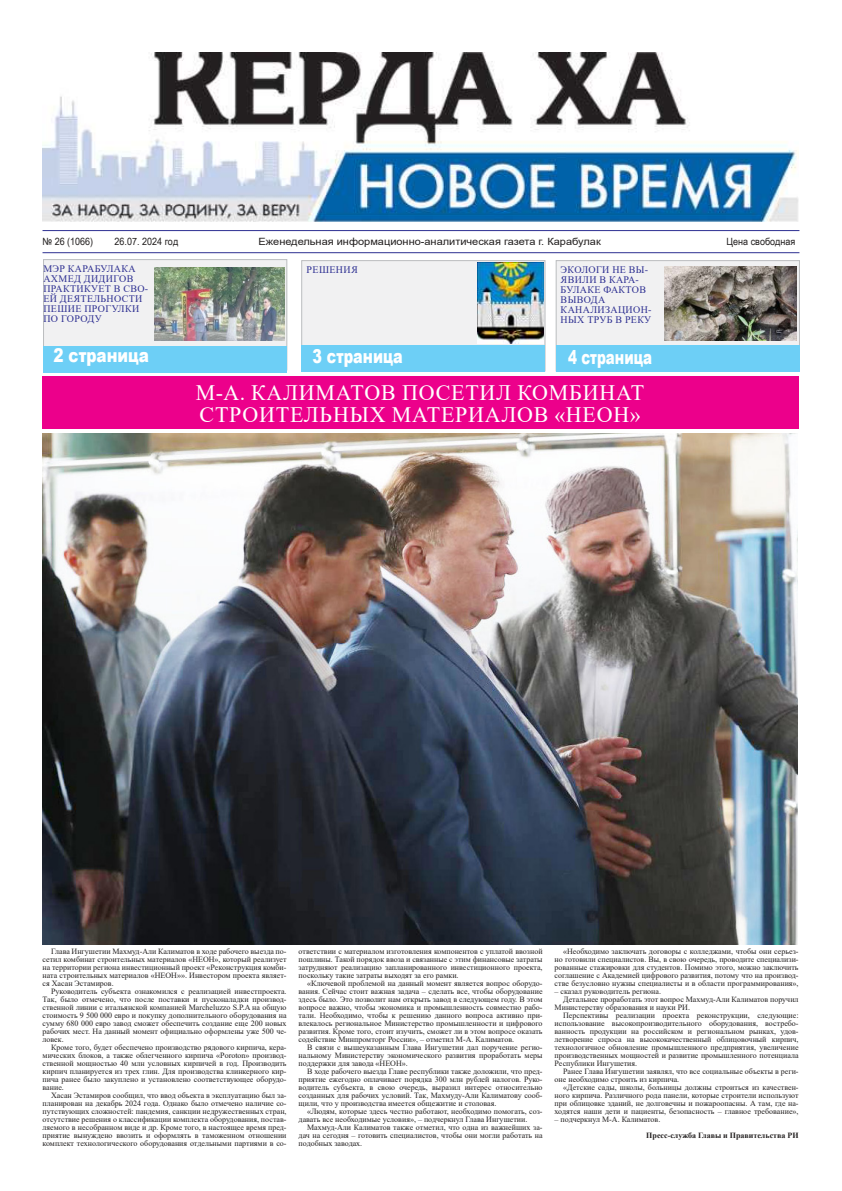
<style>
.page{position:relative;width:842px;height:1191px;background:#fff}
.page>*{position:absolute;margin:0;border:0;box-sizing:border-box;transform-origin:0 0}
.t1{font:22px/22px "Times New Roman";letter-spacing:.035em;color:#fff}
.t2{font:900 19.1px "Arial";color:#fff;scale:.7 1}
.t3{font:900 19.1px "Arial";color:#fff;scale:.75 1}
.t4{font:900 19px "Arial";color:#fff;scale:.8 1}
.t5{font:10px/10px "Times New Roman";letter-spacing:.035em;color:#2e3092}
.t6{font:10px "Arial";color:#221f1f;scale:1.1 1}
.t7{font:10px "Arial Narrow";color:#221f1f;scale:1.1 1}
.t8{font:8px/8px "Times New Roman";color:#221f1f;text-align:justify}
.t9{font:700 8px "Times New Roman";color:#221f1f}
</style>
<div class="page">
<hr style="left:43px;top:230px;width:756px;height:1px;background:#2e3092">
<hr style="left:43px;top:252px;width:756px;height:1px;background:#2e3092">
<div style="left:43px;top:259px;width:244px;height:111px;background:#f1f1f2;border:1px solid #bbbdbf"></div>
<div style="left:44px;top:346px;width:243px;height:26px;background:#6dcff6"></div>
<div style="left:301px;top:260px;width:244px;height:111px;background:#f1f1f2;border:1px solid #bbbdbf"></div>
<div style="left:302px;top:345px;width:243px;height:27px;background:#6dcff6"></div>
<div style="left:556px;top:260px;width:244px;height:111px;background:#f1f1f2;border:1px solid #bbbdbf"></div>
<div style="left:556px;top:345px;width:243px;height:27px;background:#6dcff6"></div>
<img style="left:155px;top:267px;width:129px;height:74px">
<img style="left:42px;top:53px;width:757px;height:168px">
<div style="left:42px;top:376px;width:757px;height:53px;background:#ec008b"></div>
<img style="left:43px;top:433px;width:755px;height:511px">
<img style="left:665px;top:266px;width:132px;height:75px">
<img style="left:478px;top:262px;width:65px;height:82px">
<p class="t7" style="left:43px;top:234px;width:48px">№ 26 (1066)</p>
<p class="t7" style="left:115px;top:234px;width:59px">26.07. 2024 год</p>
<p class="t6" style="left:259px;top:234px;width:313px">Еженедельная информационно-аналитическая газета г. Карабулак</p>
<p class="t7" style="left:727px;top:234px;width:64px">Цена свободная</p>
<p class="t5" style="left:43px;top:263px;width:106px">МЭР КАРАБУЛАКА<br>АХМЕД ДИДИГОВ<br>ПРАКТИКУЕТ В СВО-<br>ЕЙ ДЕЯТЕЛЬНОСТИ<br>ПЕШИЕ ПРОГУЛКИ<br>ПО ГОРОДУ</p>
<h3 class="t4" style="left:53px;top:344px;width:121px">2 страница</h3>
<p class="t5" style="left:307px;top:265px;width:53px">РЕШЕНИЯ</p>
<p class="t5" style="left:561px;top:264px;width:92px">ЭКОЛОГИ НЕ ВЫ-<br>ЯВИЛИ В КАРА-<br>БУЛАКЕ ФАКТОВ<br>ВЫВОДА<br>КАНАЛИЗАЦИОН-<br>НЫХ ТРУБ В РЕКУ</p>
<h2 class="t3" style="left:313px;top:342px;width:122px">3 страница</h2>
<h1 class="t1" style="left:196px;top:380px;width:450px">М-А. КАЛИМАТОВ ПОСЕТИЛ КОМБИНАТ<br>СТРОИТЕЛЬНЫХ МАТЕРИАЛОВ «НЕОН»</h1>
<h2 class="t2" style="left:568px;top:343px;width:121px">4 страница</h2>
<p class="t8" style="left:43px;top:947px;width:245px;text-indent:9px">Глава Ингушетии Махмуд-Али Калиматов в ходе рабочего выезда по&shy;сетил комбинат строительных материалов «НЕОН», который реализует на территории региона инвестиционный проект «Реконструкция комби&shy;ната строительных материалов «НЕОН»». Инвестором проекта являет&shy;ся Хасан Эстамиров.</p>
<p class="t8" style="left:43px;top:987px;width:245px;text-indent:9px">Руководитель субъекта ознакомился с реализацией инвестпроекта.<br>Так, было отмечено, что после поставки и пусконаладки производ&shy;ственной линии с итальянской компанией Мarcheluzzo S.P.A на общую стоимость 9 500 000 евро и покупку дополнительного оборудования на сумму 680 000 евро завод сможет обеспечить создание еще 200 новых рабочих мест. На данный момент официально оформлены уже 500 че&shy;ловек.</p>
<p class="t8" style="left:43px;top:1043px;width:245px;text-indent:9px">Кроме того, будет обеспечено производство рядового кирпича, кера&shy;мических блоков, а также облегченного кирпича «Poroton» производ&shy;ственной мощностью 40 млн условных кирпичей в год. Производить кирпич планируется из трех глин. Для производства клинкерного кир&shy;пича ранее было закуплено и установлено соответствующее оборудо&shy;вание.</p>
<p class="t8" style="left:43px;top:1091px;width:245px;text-indent:9px">Хасан Эстамиров сообщил, что ввод объекта в эксплуатацию был за&shy;планирован на декабрь 2024 года. Однако было отмечено наличие со&shy;путствующих сложностей: пандемия, санкции недружественных стран, отсутствие решения о классификации комплекта оборудования, постав&shy;ляемого в несобранном виде и др. Кроме того, в настоящее время пред&shy;приятие вынуждено ввозить и оформлять в таможенном отношении комплект технологического оборудования отдельными партиями в со-</p>
<p class="t8" style="left:299px;top:947px;width:245px">ответствии с материалом изготовления компонентов с уплатой ввозной пошлины. Такой порядок ввоза и связанные с этим финансовые затраты затрудняют реализацию запланированного инвестиционного проекта, поскольку такие затраты выходят за его рамки.</p>
<p class="t8" style="left:299px;top:979px;width:245px;text-indent:9px">«Ключевой проблемой на данный момент является вопрос оборудо&shy;вания. Сейчас стоит важная задача – сделать все, чтобы оборудование здесь было. Это позволит нам открыть завод в следующем году. В этом вопросе важно, чтобы экономика и промышленность совместно рабо&shy;тали. Необходимо, чтобы к решению данного вопроса активно при&shy;влекалось региональное Министерство промышленности и цифрового развития. Кроме того, стоит изучить, сможет ли в этом вопросе оказать содействие Минпромторг России», – отметил М-А. Калиматов.</p>
<p class="t8" style="left:299px;top:1043px;width:245px;text-indent:9px">В связи с вышеуказанным Глава Ингушетии дал поручение регио&shy;нальному Министерству экономического развития проработать меры поддержки для завода «НЕОН».</p>
<p class="t8" style="left:299px;top:1067px;width:245px;text-indent:9px">В ходе рабочего выезда Главе республики также доложили, что пред&shy;приятие ежегодно оплачивает порядка 300 млн рублей налогов. Руко&shy;водитель субъекта, в свою очередь, выразил интерес относительно созданных для рабочих условий. Так, Махмуду-Али Калиматову сооб&shy;щили, что у производства имеется общежитие и столовая.</p>
<p class="t8" style="left:299px;top:1107px;width:245px;text-indent:9px">«Людям, которые здесь честно работают, необходимо помогать, соз&shy;давать все необходимые условия», – подчеркнул Глава Ингушетии.</p>
<p class="t8" style="left:299px;top:1123px;width:245px;text-indent:9px">Махмуд-Али Калиматов также отметил, что одна из важнейших за&shy;дач на сегодня – готовить специалистов, чтобы они могли работать на подобных заводах.</p>
<p class="t8" style="left:555px;top:947px;width:245px;text-indent:9px">«Необходимо заключать договоры с колледжами, чтобы они серьез&shy;но готовили специалистов. Вы, в свою очередь, проводите специализи&shy;рованные стажировки для студентов. Помимо этого, можно заключить соглашение с Академией цифрового развития, потому что на производ&shy;стве безусловно нужны специалисты и в области программирования»,</p>
<p class="t8" style="left:555px;top:987px;width:108px">– сказал руководитель региона.</p>
<p class="t8" style="left:563px;top:995px;width:237px">Детальнее проработать этот вопрос Махмуд-Али Калиматов поручил</p>
<p class="t8" style="left:555px;top:1003px;width:137px">Министерству образования и науки РИ.</p>
<p class="t8" style="left:563px;top:1011px;width:237px">Перспективы реализации проекта реконструкции, следующие:</p>
<p class="t8" style="left:555px;top:1019px;width:245px">использование высокопроизводительного оборудования, востребо-</p>
<p class="t8" style="left:555px;top:1027px;width:245px">ванность продукции на российском и региональном рынках, удов-</p>
<p class="t8" style="left:555px;top:1035px;width:245px">летворение спроса на высококачественный облицовочный кирпич,</p>
<p class="t8" style="left:555px;top:1043px;width:245px">технологичное обновление промышленного предприятия, увеличение</p>
<p class="t8" style="left:555px;top:1051px;width:245px">производственных мощностей и развитие промышленного потенциала</p>
<p class="t8" style="left:555px;top:1059px;width:84px">Республики Ингушетия.</p>
<p class="t8" style="left:563px;top:1067px;width:237px">Ранее Глава Ингушетии заявлял, что все социальные объекты в реги-</p>
<p class="t8" style="left:555px;top:1075px;width:126px">оне необходимо строить из кирпича.</p>
<p class="t8" style="left:563px;top:1083px;width:237px">«Детские сады, школы, больницы должны строиться из качествен-</p>
<p class="t8" style="left:555px;top:1091px;width:245px">ного кирпича. Различного рода панели, которые строители используют</p>
<p class="t8" style="left:555px;top:1099px;width:245px">при облицовке зданий, не долговечны и пожароопасны. А там, где на-</p>
<p class="t8" style="left:555px;top:1107px;width:245px">ходятся наши дети и пациенты, безопасность – главное требование»,</p>
<p class="t8" style="left:555px;top:1115px;width:107px">– подчеркнул М-А. Калиматов.</p>
<p class="t9" style="left:646px;top:1130px;width:154px">Пресс-служба Главы и Правительства РИ</p>
</div>
